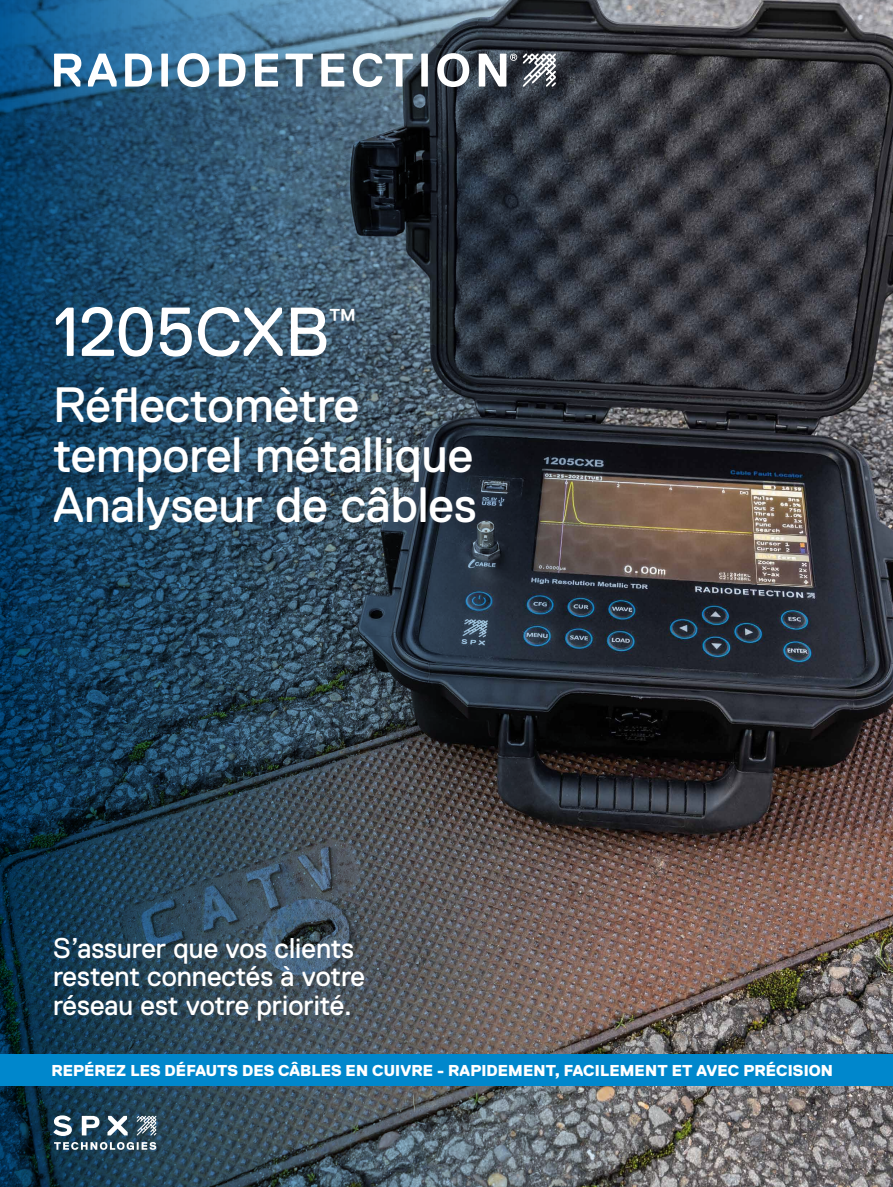
<style>
.page{position:relative;width:893px;height:1187px;background:#fff}
.page>*{position:absolute;margin:0;border:0;box-sizing:border-box;transform-origin:0 0}
.t1{font:69px "Replica Std";color:#fff}
.t2{font:49.5px/49.5px "Replica Std";color:#fff}
.t3{font:28.5px/28.5px "Replica Std";color:#fff}
.t4{font:800 15.75px "Replica Std";letter-spacing:.01em;color:#fff}
</style>
<div class="page">
<img style="left:833px;top:0;width:60px;height:1186px">
<img style="left:0;top:0;width:833px;height:1186px">
<div style="left:0;top:1054px;width:893px;height:32px;background:#0087cc"></div>
<svg style="left:523px;top:54px;width:33px;height:33px"></svg>
<svg style="left:54px;top:54px;width:27px;height:33px"></svg>
<svg style="left:88px;top:54px;width:29px;height:33px"></svg>
<svg style="left:125px;top:54px;width:27px;height:33px"></svg>
<svg style="left:161px;top:54px;width:7px;height:33px"></svg>
<svg style="left:177px;top:53px;width:32px;height:34px"></svg>
<svg style="left:219px;top:54px;width:27px;height:33px"></svg>
<svg style="left:255px;top:54px;width:23px;height:33px"></svg>
<svg style="left:286px;top:54px;width:27px;height:33px"></svg>
<svg style="left:321px;top:54px;width:23px;height:33px"></svg>
<svg style="left:353px;top:53px;width:60px;height:34px"></svg>
<svg style="left:421px;top:54px;width:7px;height:33px"></svg>
<svg style="left:437px;top:53px;width:32px;height:34px"></svg>
<svg style="left:479px;top:54px;width:38px;height:33px"></svg>
<svg style="left:53px;top:1115px;width:19px;height:20px"></svg>
<svg style="left:82px;top:1115px;width:17px;height:20px"></svg>
<svg style="left:107px;top:1115px;width:21px;height:20px"></svg>
<svg style="left:137px;top:1115px;width:19px;height:20px"></svg>
<svg style="left:54px;top:1141px;width:102px;height:8px"></svg>
<h1 class="t1" style="left:53px;top:294px;width:305px">1205CXB<sup>™</sup></h1>
<h2 class="t2" style="left:53px;top:381px;width:425px">Réflectomètre temporel métallique<br>Analyseur de câbles</h2>
<h3 class="t3" style="left:53px;top:933px;width:313px">S’assurer que vos clients restent connectés à votre réseau est votre priorité.</h3>
<p class="t4" style="left:51px;top:1062px;width:783px">REPÉREZ LES DÉFAUTS DES CÂBLES EN CUIVRE - RAPIDEMENT, FACILEMENT ET AVEC PRÉCISION</p>
</div>
